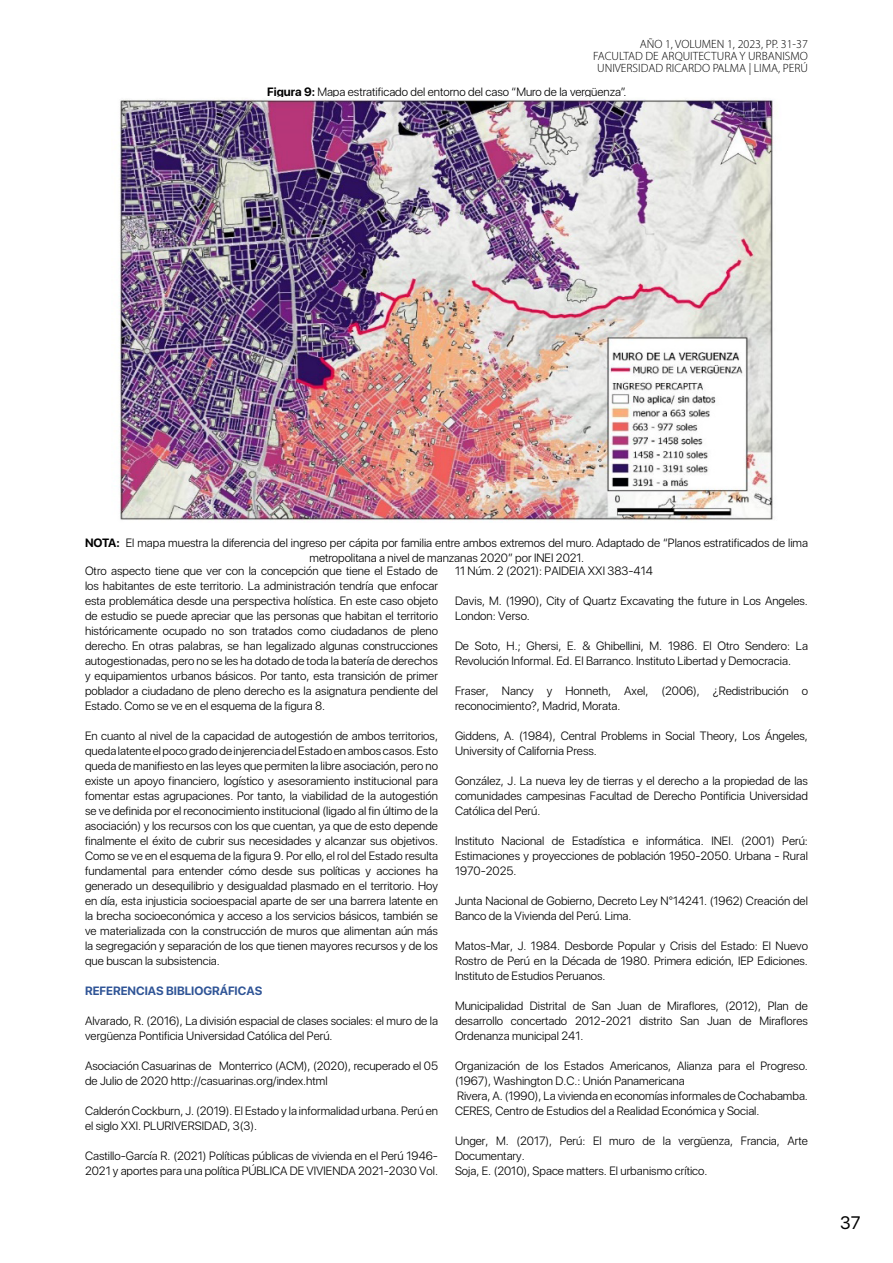
<style>
.page{position:relative;width:893px;height:1263px;background:#fff}
.page>*{position:absolute;margin:0;border:0;box-sizing:border-box;transform-origin:0 0}
.t1{font:18px "SF Pro Display";color:#000}
.t2{font:300 12px/15px "SF Pro Display";color:#000}
.t3{font:300 12px/12px "Myriad Pro";color:#000;text-align:right}
.t4{font:700 12px "SF Pro Display";color:#2f5496}
.s1{font-weight:700}
</style>
<div class="page">
<img style="left:119px;top:98px;width:654px;height:423px">
<p class="t3" style="left:593px;top:38px;width:216px">AÑO 1, VOLUMEN 1, 2023, PP. 31-37<br>FACULTAD DE ARQUITECTURA Y URBANISMO<br>UNIVERSIDAD RICARDO PALMA | LIMA, PERÚ</p>
<p class="t2" style="left:267px;top:85px;width:361px"><span class="s1">Figura 9:</span> Mapa estratificado del entorno del caso “Muro de la vergüenza”.</p>
<p class="t2" style="left:85px;top:535px;width:724px;text-align:center"><span class="s1">NOTA:</span> El mapa muestra la diferencia del ingreso per cápita por familia entre ambos extremos del muro. Adaptado de “Planos estratificados de lima metropolitana a nivel de manzanas 2020” por INEI 2021.</p>
<p class="t2" style="left:85px;top:563px;width:354px;text-align:justify">Otro aspecto tiene que ver con la concepción que tiene el Estado de los habitantes de este territorio. La administración tendría que enfocar esta problemática desde una perspectiva holística. En este caso objeto de estudio se puede apreciar que las personas que habitan el territorio históricamente ocupado no son tratados como ciudadanos de pleno derecho. En otras palabras, se han legalizado algunas construcciones autogestionadas, pero no se les ha dotado de toda la batería de derechos y equipamientos urbanos básicos. Por tanto, esta transición de primer poblador a ciudadano de pleno derecho es la asignatura pendiente del Estado. Como se ve en el esquema de la figura 8.</p>
<p class="t2" style="left:85px;top:728px;width:354px;text-align:justify">En cuanto al nivel de la capacidad de autogestión de ambos territorios, queda latente el poco grado de injerencia del Estado en ambos casos. Esto queda de manifiesto en las leyes que permiten la libre asociación, pero no existe un apoyo financiero, logístico y asesoramiento institucional para fomentar estas agrupaciones. Por tanto, la viabilidad de la autogestión se ve definida por el reconocimiento institucional (ligado al fin último de la asociación) y los recursos con los que cuentan, ya que de esto depende finalmente el éxito de cubrir sus necesidades y alcanzar sus objetivos.<br>Como se ve en el esquema de la figura 9. Por ello, el rol del Estado resulta fundamental para entender cómo desde sus políticas y acciones ha generado un desequilibrio y desigualdad plasmado en el territorio. Hoy en día, esta injusticia socioespacial aparte de ser una barrera latente en la brecha socioeconómica y acceso a los servicios básicos, también se ve materializada con la construcción de muros que alimentan aún más la segregación y separación de los que tienen mayores recursos y de los que buscan la subsistencia.</p>
<p class="t4" style="left:85px;top:984px;width:179px">REFERENCIAS BIBLIOGRÁFICAS</p>
<p class="t2" style="left:85px;top:1013px;width:354px">Alvarado, R. (2016), La división espacial de clases sociales: el muro de la vergüenza Pontificia Universidad Católica del Perú.</p>
<p class="t2" style="left:85px;top:1058px;width:354px">Asociación Casuarinas de Monterrico (ACM), (2020), recuperado el 05 de Julio de 2020 http://casuarinas.org/index.html</p>
<p class="t2" style="left:85px;top:1103px;width:354px">Calderón Cockburn, J. (2019). El Estado y la informalidad urbana. Perú en el siglo XXI. PLURIVERSIDAD, 3(3).</p>
<p class="t2" style="left:85px;top:1148px;width:354px">Castillo-García R. (2021) Políticas públicas de vivienda en el Perú 1946-<br>2021 y aportes para una política PÚBLICA DE VIVIENDA 2021-2030 Vol.</p>
<p class="t2" style="left:455px;top:563px;width:199px">11 Núm. 2 (2021): PAIDEIA XXI 383-414</p>
<p class="t2" style="left:455px;top:593px;width:354px">Davis, M. (1990), City of Quartz Excavating the future in Los Angeles.<br>London: Verso.</p>
<p class="t2" style="left:455px;top:638px;width:354px">De Soto, H.; Ghersi, E. &amp; Ghibellini, M. 1986. El Otro Sendero: La<br>Revolución Informal. Ed. El Barranco. Instituto Libertad y Democracia.</p>
<p class="t2" style="left:455px;top:683px;width:354px">Fraser, Nancy y Honneth, Axel, (2006), ¿Redistribución o reconocimiento?, Madrid, Morata.</p>
<p class="t2" style="left:455px;top:728px;width:354px">Giddens, A. (1984), Central Problems in Social Theory, Los Ángeles,<br>University of California Press.</p>
<p class="t2" style="left:455px;top:773px;width:354px;text-align:justify">González, J. La nueva ley de tierras y el derecho a la propiedad de las comunidades campesinas Facultad de Derecho Pontificia Universidad Católica del Perú.</p>
<p class="t2" style="left:455px;top:833px;width:354px;text-align:justify">Instituto Nacional de Estadística e informática. INEI. (2001) Perú:<br>Estimaciones y proyecciones de población 1950-2050. Urbana - Rural 1970-2025.</p>
<p class="t2" style="left:455px;top:893px;width:354px">Junta Nacional de Gobierno, Decreto Ley N°14241. (1962) Creación del<br>Banco de la Vivienda del Perú. Lima.</p>
<p class="t2" style="left:455px;top:938px;width:354px;text-align:justify">Matos-Mar, J. 1984. Desborde Popular y Crisis del Estado: El Nuevo Rostro de Perú en la Década de 1980. Primera edición, IEP Ediciones.<br>Instituto de Estudios Peruanos.</p>
<p class="t2" style="left:455px;top:998px;width:354px;text-align:justify">Municipalidad Distrital de San Juan de Miraflores, (2012), Plan de desarrollo concertado 2012-2021 distrito San Juan de Miraflores Ordenanza municipal 241.</p>
<p class="t2" style="left:455px;top:1058px;width:354px">Organización de los Estados Americanos, Alianza para el Progreso. (1967), Washington D.C.: Unión Panamericana<br>Rivera, A. (1990), La vivienda en economías informales de Cochabamba.<br>CERES, Centro de Estudios del a Realidad Económica y Social.</p>
<p class="t2" style="left:455px;top:1133px;width:354px">Unger, M. (2017), Perú: El muro de la vergüenza, Francia, Arte<br>Documentary.<br>Soja, E. (2010), Space matters. El urbanismo crítico.</p>
<h1 class="t1" style="left:840px;top:1209px;width:22px">37</h1>
</div>
